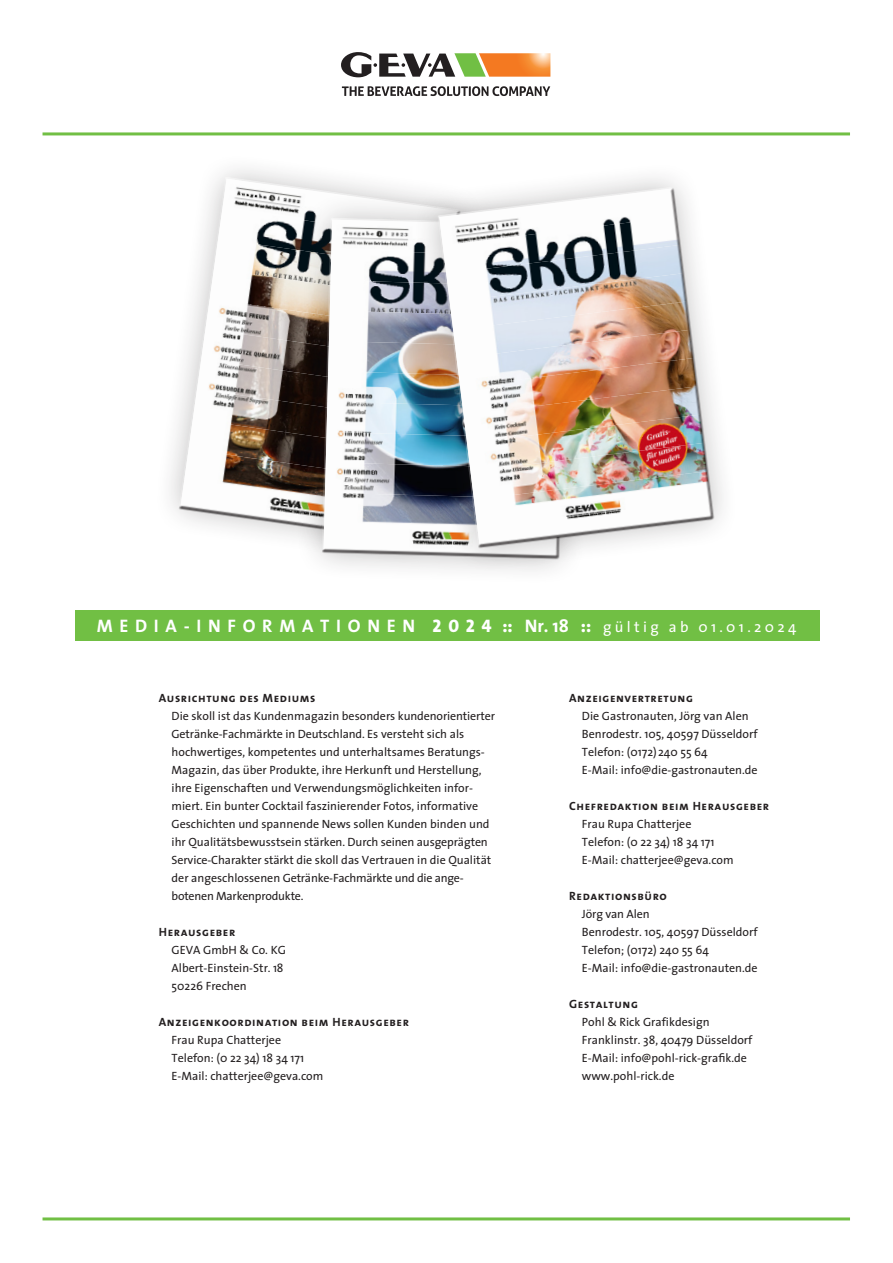
<style>
.page{position:relative;width:893px;height:1263px;background:#fff}
.page>*{position:absolute;margin:0;border:0;box-sizing:border-box;transform-origin:0 0}
.t1{font:18.15px "The Sans Bold Caps";letter-spacing:.37em;color:#fff}
.t2{font:12px/18px "The Sans";color:#231f20}
.t3{font:12px "The Sans Bold Caps";letter-spacing:.05em;color:#231f20}
.s1{font-family:"The Sans Extra Bold Caps"}
.s2{font-family:"The Sans";font-weight:700}
.s3{font-family:"The Sans";font-size:15.15px}
</style>
<div class="page">
<svg style="left:341px;top:52px;width:209px;height:25px"></svg>
<svg style="left:342px;top:86px;width:208px;height:10px"></svg>
<hr style="left:43px;top:132px;width:807px;height:3px;background:#71bf44">
<hr style="left:43px;top:1217px;width:807px;height:3px;background:#71bf44">
<div style="left:75px;top:611px;width:745px;height:30px;background:#71bf44"></div>
<svg style="left:178px;top:178px;width:234px;height:359px"></svg>
<div style="left:296px;top:192px;width:298px;height:394px;background:#231f20;opacity:.3"></div>
<svg style="left:322px;top:219px;width:91px;height:341px"></svg>
<div style="left:413px;top:162px;width:326px;height:411px;background:#231f20;opacity:.3"></div>
<img style="left:437px;top:187px;width:278px;height:362px">
<p class="t1" style="left:97px;top:610px;width:701px">MEDIA-INFORMATIONEN <span class="s1">2024 ::</span> <span class="s2">Nr. 18</span> <span class="s1">::</span> <span class="s3">gültig ab 01.01.2024</span></p>
<p class="t3" style="left:159px;top:688px;width:158px">Ausrichtung des Mediums</p>
<p class="t2" style="left:172px;top:707px;width:325px">Die skoll ist das Kundenmagazin besonders kundenorientierter Getränke-Fachmärkte in Deutschland. Es versteht sich als hochwertiges, kompetentes und unterhaltsames Beratungs-Magazin, das über Produkte, ihre Herkunft und Herstellung, ihre Eigenschaften und Verwendungsmöglichkeiten infor&shy;miert. Ein bunter Cocktail faszinierender Fotos, informative Geschichten und spannende News sollen Kunden binden und ihr Qualitätsbewusstsein stärken. Durch seinen ausgeprägten Service-Charakter stärkt die skoll das Vertrauen in die Qualität der angeschlossenen Getränke-Fachmärkte und die ange&shy;botenen Markenprodukte.</p>
<p class="t3" style="left:159px;top:922px;width:78px">Herausgeber</p>
<p class="t2" style="left:172px;top:941px;width:116px">GEVA GmbH &amp; Co. KG</p>
<p class="t2" style="left:172px;top:959px;width:113px">Albert-Einstein-Str. 18<br>50226 Frechen</p>
<p class="t3" style="left:159px;top:1012px;width:252px">Anzeigenkoordination beim Herausgeber</p>
<p class="t2" style="left:172px;top:1031px;width:111px">Frau Rupa Chatterjee</p>
<p class="t2" style="left:172px;top:1049px;width:134px">Telefon: (0 22 34) 18 34 171</p>
<p class="t2" style="left:172px;top:1067px;width:153px">E-Mail: chatterjee@geva.com</p>
<p class="t3" style="left:569px;top:688px;width:125px">Anzeigenvertretung</p>
<p class="t2" style="left:582px;top:707px;width:168px">Die Gastronauten, Jörg van Alen</p>
<p class="t2" style="left:582px;top:725px;width:177px">Benrodestr. 105, 40597 Düsseldorf</p>
<p class="t2" style="left:582px;top:743px;width:127px">Telefon: (0172)240 55 64</p>
<p class="t2" style="left:582px;top:761px;width:177px">E-Mail: info@die-gastronauten.de</p>
<p class="t3" style="left:569px;top:796px;width:202px">Chefredaktion beim Herausgeber</p>
<p class="t2" style="left:582px;top:815px;width:111px">Frau Rupa Chatterjee</p>
<p class="t2" style="left:582px;top:833px;width:134px">Telefon: (0 22 34) 18 34 171</p>
<p class="t2" style="left:582px;top:851px;width:153px">E-Mail: chatterjee@geva.com</p>
<p class="t3" style="left:569px;top:886px;width:99px">Redaktionsbüro</p>
<p class="t2" style="left:582px;top:905px;width:69px">Jörg van Alen</p>
<p class="t2" style="left:582px;top:923px;width:177px">Benrodestr. 105, 40597 Düsseldorf</p>
<p class="t2" style="left:582px;top:941px;width:129px">Telefon; (0172) 240 55 64</p>
<p class="t2" style="left:582px;top:959px;width:177px">E-Mail: info@die-gastronauten.de</p>
<p class="t3" style="left:569px;top:994px;width:70px">Gestaltung</p>
<p class="t2" style="left:582px;top:1013px;width:129px">Pohl &amp; Rick Grafikdesign</p>
<p class="t2" style="left:582px;top:1031px;width:172px">Franklinstr. 38, 40479 Düsseldorf</p>
<p class="t2" style="left:582px;top:1049px;width:166px">E-Mail: info@pohl-rick-grafik.de</p>
<p class="t2" style="left:582px;top:1067px;width:94px">www.pohl-rick.de</p>
</div>
